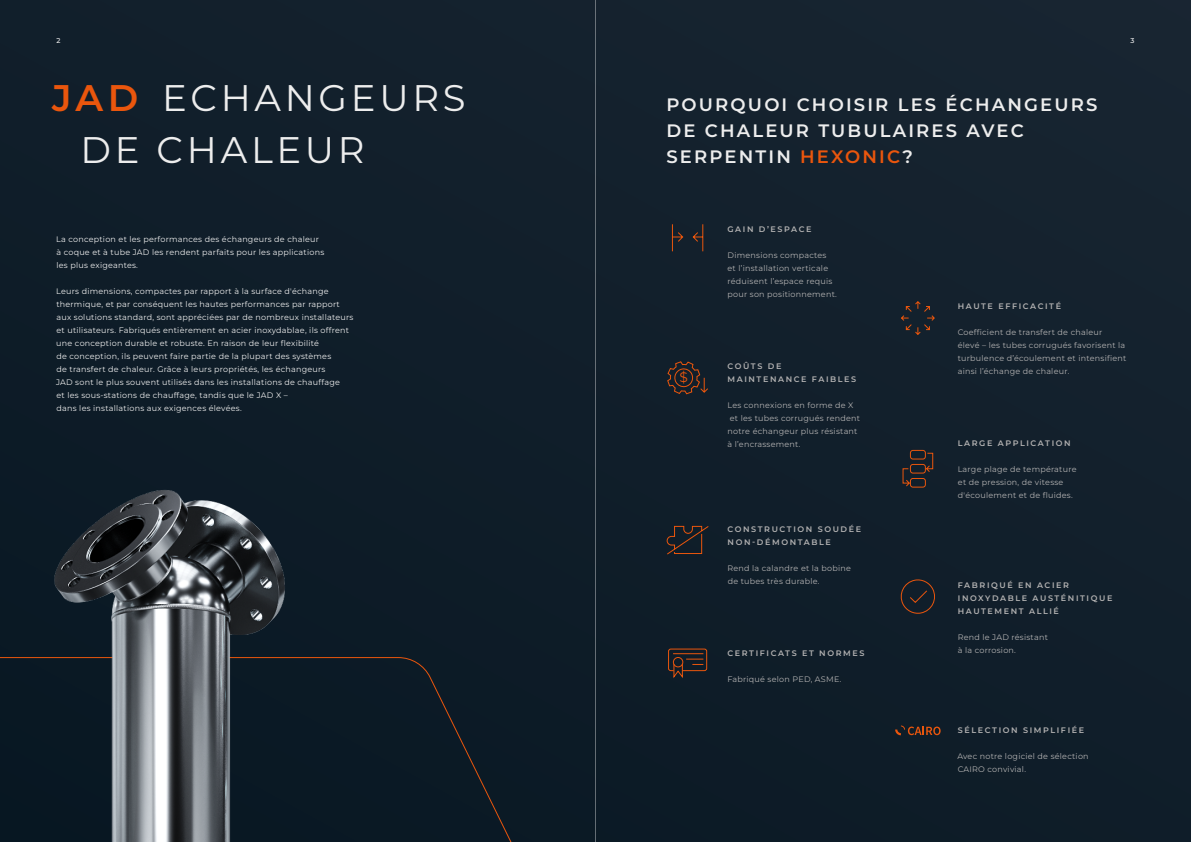
<style>
.page{position:relative;width:1191px;height:842px;background:#111f2b}
.page>*{position:absolute;margin:0;border:0;box-sizing:border-box;transform-origin:0 0}
.t1{font:37px "Montserrat";letter-spacing:.1em;color:#ededed}
.t2{font:600 37px "Montserrat";color:#ea560d}
.t3{font:600 18px/26.1px "Montserrat";letter-spacing:.12em;color:#ededed}
.t4{font:13.8px "Montserrat";color:#ea560d}
.t5{font:8px/13px "Montserrat";letter-spacing:.03em;color:#ededed}
.t6{font:8px/13px "Montserrat";letter-spacing:.03em;color:#b3b2b2}
.t7{font:600 8px/13px "Montserrat";letter-spacing:.2em;color:#b3b2b2}
.t8{font:500 7px "Montserrat";color:#ededed}
.s1{color:#ea560d}
</style>
<div class="page">
<svg style="left:0;top:657px;width:512px;height:185px"></svg>
<svg style="left:671px;top:224px;width:33px;height:28px"></svg>
<svg style="left:667px;top:361px;width:41px;height:34px"></svg>
<svg style="left:901px;top:301px;width:34px;height:34px"></svg>
<svg style="left:902px;top:449px;width:31px;height:39px"></svg>
<img style="left:18px;top:490px;width:371px;height:352px">
<svg style="left:666px;top:525px;width:43px;height:30px"></svg>
<div style="left:668px;top:649px;width:39px;height:22px;border:1px solid #ea560d;border-radius:2px"></div>
<hr style="left:673px;top:653px;width:30px;height:1px;background:#ea560d">
<svg style="left:673px;top:659px;width:30px;height:19px"></svg>
<div style="left:673px;top:657px;width:10px;height:10px;border:1px solid #ea560d;border-radius:50%"></div>
<svg style="left:895px;top:725px;width:45px;height:10px"></svg>
<svg style="left:900px;top:579px;width:35px;height:35px"></svg>
<hr style="left:595px;top:0;width:1px;height:842px;background:#ededed">
<p class="t8" style="left:56px;top:35px;width:6px">2</p>
<h1 class="t1" style="left:162px;top:73px;width:305px">ECHANGEURS</h1>
<h1 class="t2" style="left:52px;top:72px;width:88px">JAD</h1>
<h2 class="t3" style="left:666px;top:91px;width:432px">POURQUOI CHOISIR LES ÉCHANGEURS<br>DE CHALEUR TUBULAIRES AVEC<br>SERPENTIN <span class="s1">HEXONIC</span>?</h2>
<h1 class="t1" style="left:80px;top:125px;width:286px">DE CHALEUR</h1>
<p class="t8" style="left:1130px;top:35px;width:6px">3</p>
<p class="t5" style="left:56px;top:232px;width:269px">La conception et les performances des échangeurs de chaleur à coque et à tube JAD les rendent parfaits pour les applications les plus exigeantes.</p>
<p class="t5" style="left:56px;top:284px;width:299px">Leurs dimensions, compactes par rapport à la surface d'échange thermique, et par conséquent les hautes performances par rapport aux solutions standard, sont appréciées par de nombreux installateurs et utilisateurs. Fabriqués entièrement en acier inoxydablae, ils offrent une conception durable et robuste. En raison de leur flexibilité<br>de conception, ils peuvent faire partie de la plupart des systèmes<br>de transfert de chaleur. Grâce à leurs propriétés, les échangeurs<br>JAD sont le plus souvent utilisés dans les installations de chauffage<br>et les sous-stations de chauffage, tandis que le JAD X –<br>dans les installations aux exigences élevées.</p>
<h3 class="t4" style="left:679px;top:368px;width:10px">$</h3>
<p class="t7" style="left:727px;top:222px;width:85px">GAIN D’ESPACE</p>
<p class="t6" style="left:727px;top:248px;width:111px">Dimensions compactes<br>et l’installation verticale réduisent l’espace requis pour son positionnement.</p>
<p class="t7" style="left:727px;top:359px;width:130px">COÛTS DE<br>MAINTENANCE FAIBLES</p>
<p class="t6" style="left:727px;top:398px;width:134px">Les connexions en forme de X et les tubes corrugués rendent notre échangeur plus résistant à l’encrassement.</p>
<p class="t7" style="left:727px;top:522px;width:135px">CONSTRUCTION SOUDÉE<br>NON-DÉMONTABLE</p>
<p class="t6" style="left:727px;top:561px;width:125px">Rend la calandre et la bobine de tubes très durable.</p>
<p class="t7" style="left:727px;top:646px;width:138px">CERTIFICATS ET NORMES</p>
<p class="t6" style="left:727px;top:672px;width:115px">Fabriqué selon PED, ASME.</p>
<p class="t7" style="left:957px;top:300px;width:105px">HAUTE EFFICACITÉ</p>
<p class="t6" style="left:957px;top:326px;width:170px">Coefficient de transfert de chaleur<br>élevé – les tubes corrugués favorisent la turbulence d’écoulement et intensifient ainsi l’échange de chaleur.</p>
<p class="t7" style="left:957px;top:436px;width:114px">LARGE APPLICATION</p>
<p class="t6" style="left:957px;top:462px;width:120px">Large plage de température et de pression, de vitesse d'écoulement et de fluides.</p>
<p class="t7" style="left:957px;top:578px;width:156px">FABRIQUÉ EN ACIER<br>INOXYDABLE AUSTÉNITIQUE<br>HAUTEMENT ALLIÉ</p>
<p class="t6" style="left:957px;top:630px;width:92px">Rend le JAD résistant à la corrosion.</p>
<p class="t7" style="left:958px;top:724px;width:128px">SÉLECTION SIMPLIFIÉE</p>
<p class="t6" style="left:957px;top:750px;width:133px">Avec notre logiciel de sélection<br>CAIRO convivial.</p>
</div>
